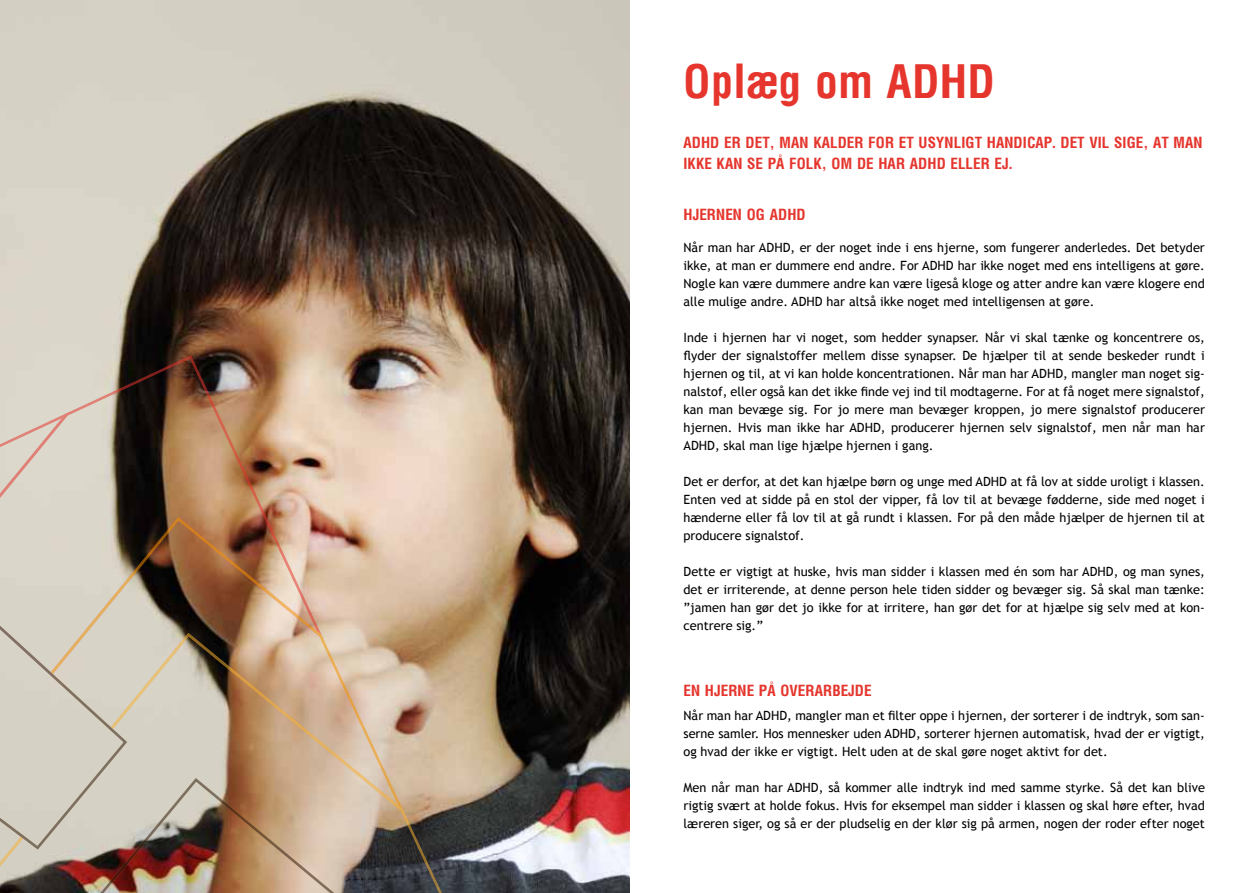
<style>
.page{position:relative;width:1259px;height:893px;background:#fff}
.page>*{position:absolute;margin:0;border:0;box-sizing:border-box;transform-origin:0 0}
.t1{font:700 condensed 45px "Arena";color:#e5352d}
.t2{font:700 condensed 15px/21px "Arena";color:#e5352d}
.t3{font:12.75px/18px "Trebuchet MS";color:#000;text-align:justify}
</style>
<div class="page">
<img style="left:0;top:0;width:629px;height:893px">
<img style="left:0;top:353px;width:327px;height:58px">
<svg style="left:340px;top:515px;width:69px;height:116px;background:#dbbea5"></svg>
<svg style="left:340px;top:631px;width:114px;height:262px;background:#ad9985"></svg>
<img style="left:0;top:411px;width:340px;height:482px">
<h1 class="t1" style="left:683px;top:54px;width:313px">OPLÆG OM ADHD</h1>
<p class="t2" style="left:683px;top:132px;width:521px">ADHD ER DET, MAN KALDER FO R ET USYNLIGT HANDICAP. DET VIL SIGE, AT MAN<br>IKKE KAN SE PÅ FO LK, OM DE HAR ADHD ELLER EJ.</p>
<p class="t2" style="left:683px;top:204px;width:124px">HJERNEN OG ADHD</p>
<p class="t3" style="left:683px;top:239px;width:523px">Når man har ADHD, er der noget inde i ens hjerne, som fungerer anderledes. Det betyder ikke, at man er dummere end andre. For ADHD har ikke noget med ens intelligens at gøre.<br>Nogle kan være dummere andre kan være ligeså kloge og atter andre kan være klogere end alle mulige andre. ADHD har altså ikke noget med intelligensen at gøre.</p>
<p class="t3" style="left:683px;top:329px;width:523px">Inde i hjernen har vi noget, som hedder synapser. Når vi skal tænke og koncentrere os, flyder der signalstoffer mellem disse synapser. De hjælper til at sende beskeder rundt i hjernen og til, at vi kan holde koncentrationen. Når man har ADHD, mangler man noget sig&shy;nalstof, eller også kan det ikke finde vej ind til modtagerne. For at få noget mere signalstof, kan man bevæge sig. For jo mere man bevæger kroppen, jo mere signalstof producerer hjernen. Hvis man ikke har ADHD, producerer hjernen selv signalstof, men når man har ADHD, skal man lige hjælpe hjernen i gang.</p>
<p class="t3" style="left:683px;top:473px;width:523px">Det er derfor, at det kan hjælpe børn og unge med ADHD at få lov at sidde uroligt i klassen.<br>Enten ved at sidde på en stol der vipper, få lov til at bevæge fødderne, side med noget i hænderne eller få lov til at gå rundt i klassen. For på den måde hjælper de hjernen til at producere signalstof.</p>
<p class="t3" style="left:683px;top:563px;width:523px">Dette er vigtigt at huske, hvis man sidder i klassen med én som har ADHD, og man synes, det er irriterende, at denne person hele tiden sidder og bevæger sig. Så skal man tænke: ”jamen han gør det jo ikke for at irritere, han gør det for at hjælpe sig selv med at kon&shy;centrere sig.”</p>
<p class="t2" style="left:683px;top:679px;width:190px">EN HJERNE PÅ OVERARBEJDE</p>
<p class="t3" style="left:683px;top:707px;width:523px">Når man har ADHD, mangler man et filter oppe i hjernen, der sorterer i de indtryk, som san&shy;serne samler. Hos mennesker uden ADHD, sorterer hjernen automatisk, hvad der er vigtigt, og hvad der ikke er vigtigt. Helt uden at de skal gøre noget aktivt for det.</p>
<p class="t3" style="left:683px;top:779px;width:523px">Men når man har ADHD, så kommer alle indtryk ind med samme styrke. Så det kan blive rigtig svært at holde fokus. Hvis for eksempel man sidder i klassen og skal høre efter, hvad læreren siger, og så er der pludselig en der klør sig på armen, nogen der roder efter noget</p>
</div>
